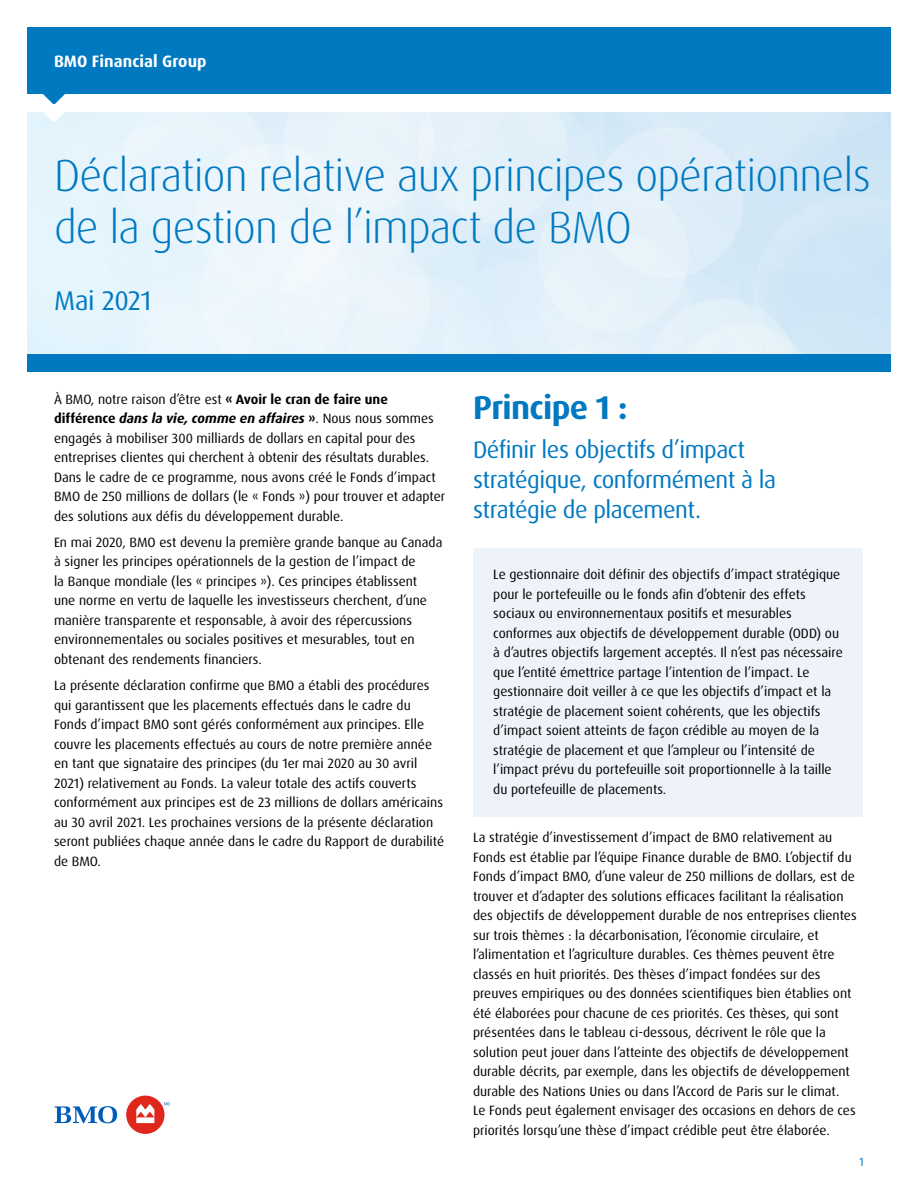
<style>
.page{position:relative;width:918px;height:1188px;background:#fff}
.page>*{position:absolute;margin:0;border:0;box-sizing:border-box;transform-origin:0 0}
.H1_Cover_Title{font:300 45px/52.5px "Dax OT";letter-spacing:-.02em;color:#0079c1}
.H2_Section_Headline{font:700 33px "Dax Pro";letter-spacing:-.02em;color:#0079c1}
.H1_Cover_Subhead_Blu{font:27px "Dax OT";letter-spacing:-.01em;color:#0079c1}
.H2_Section_Sub-head{font:24px/30px "Dax Pro";letter-spacing:-.02em;color:#0079c1}
.H1_Line_of_Business{font:700 16.5px "Dax OT";letter-spacing:.005em;color:#fff}
.Body_Copy{font:13.5px/19.5px "Dax OT";color:#000}
.t1{font:12px "Dax Pro";color:#0079c1}
.s1{font-weight:700}
.s2{font-family:"Dax Pro";font-weight:700;font-style:italic}
</style>
<div class="page">
<div style="left:27px;top:354px;width:864px;height:18px;background:#0079c1"></div>
<div style="left:27px;top:27px;width:864px;height:67px;background:#0079c1"></div>
<svg style="left:27px;top:94px;width:864px;height:260px;background:#e3f1fa"></svg>
<div style="left:473px;top:548px;width:390px;height:268px;background:#eef3fa"></div>
<div style="left:126px;top:1096px;width:39px;height:38px;background:#df271c;border-radius:50%"></div>
<svg style="left:55px;top:1106px;width:62px;height:17px"></svg>
<svg style="left:164px;top:1102px;width:6px;height:3px"></svg>
<svg style="left:136px;top:1104px;width:18px;height:19px"></svg>
<h1 class="H1_Line_of_Business" style="left:54px;top:51px;width:154px">BMO Financial Group</h1>
<h1 class="H1_Cover_Title" style="left:54px;top:149px;width:818px">Déclaration relative aux principes opérationnels de la gestion de l’impact de BMO</h1>
<h1 class="H1_Cover_Subhead_Blu" style="left:54px;top:284px;width:99px">Mai 2021</h1>
<p class="Body_Copy" style="left:54px;top:389px;width:393px">À BMO, notre raison d’être est <span class="s1">« Avoir le cran de faire une différence</span> <span class="s2">dans la vie, comme en affaires</span> <span class="s1">»</span>. Nous nous sommes engagés à mobiliser 300 milliards de dollars en capital pour des entreprises clientes qui cherchent à obtenir des résultats durables.<br>Dans le cadre de ce programme, nous avons créé le Fonds d’impact BMO de 250 millions de dollars (le « Fonds ») pour trouver et adapter des solutions aux défis du développement durable.</p>
<p class="Body_Copy" style="left:54px;top:533px;width:390px">En mai 2020, BMO est devenu la première grande banque au Canada à signer les principes opérationnels de la gestion de l’impact de<br>la Banque mondiale (les « principes »). Ces principes établissent<br>une norme en vertu de laquelle les investisseurs cherchent, d’une manière transparente et responsable, à avoir des répercussions environnementales ou sociales positives et mesurables, tout en obtenant des rendements financiers.</p>
<p class="Body_Copy" style="left:54px;top:676px;width:392px">La présente déclaration confirme que BMO a établi des procédures qui garantissent que les placements effectués dans le cadre du Fonds d’impact BMO sont gérés conformément aux principes. Elle couvre les placements effectués au cours de notre première année en tant que signataire des principes (du 1er mai 2020 au 30 avril 2021) relativement au Fonds. La valeur totale des actifs couverts conformément aux principes est de 23 millions de dollars américains au 30 avril 2021. Les prochaines versions de la présente déclaration seront publiées chaque année dans le cadre du Rapport de durabilité de BMO.</p>
<h2 class="H2_Section_Headline" style="left:473px;top:386px;width:156px">Principe 1 :</h2>
<h2 class="H2_Section_Sub-head" style="left:473px;top:434px;width:304px">Définir les objectifs d’impact stratégique, conformément à la stratégie de placement.</h2>
<p class="Body_Copy" style="left:493px;top:565px;width:351px">Le gestionnaire doit définir des objectifs d’impact stratégique pour le portefeuille ou le fonds afin d’obtenir des effets sociaux ou environnementaux positifs et mesurables conformes aux objectifs de développement durable (ODD) ou à d’autres objectifs largement acceptés. Il n’est pas nécessaire que l’entité émettrice partage l’intention de l’impact. Le gestionnaire doit veiller à ce que les objectifs d’impact et la stratégie de placement soient cohérents, que les objectifs d’impact soient atteints de façon crédible au moyen de la stratégie de placement et que l’ampleur ou l’intensité de l’impact prévu du portefeuille soit proportionnelle à la taille du portefeuille de placements.</p>
<p class="Body_Copy" style="left:473px;top:828px;width:385px">La stratégie d’investissement d’impact de BMO relativement au Fonds est établie par l’équipe Finance durable de BMO. L’objectif du Fonds d’impact BMO, d’une valeur de 250 millions de dollars, est de trouver et d’adapter des solutions efficaces facilitant la réalisation des objectifs de développement durable de nos entreprises clientes sur trois thèmes : la décarbonisation, l’économie circulaire, et l’alimentation et l’agriculture durables. Ces thèmes peuvent être classés en huit priorités. Des thèses d’impact fondées sur des preuves empiriques ou des données scientifiques bien établies ont été élaborées pour chacune de ces priorités. Ces thèses, qui sont présentées dans le tableau ci-dessous, décrivent le rôle que la solution peut jouer dans l’atteinte des objectifs de développement durable décrits, par exemple, dans les objectifs de développement durable des Nations Unies ou dans l’Accord de Paris sur le climat.<br>Le Fonds peut également envisager des occasions en dehors de ces priorités lorsqu’une thèse d’impact crédible peut être élaborée.</p>
<p class="t1" style="left:859px;top:1154px;width:6px">1</p>
</div>
